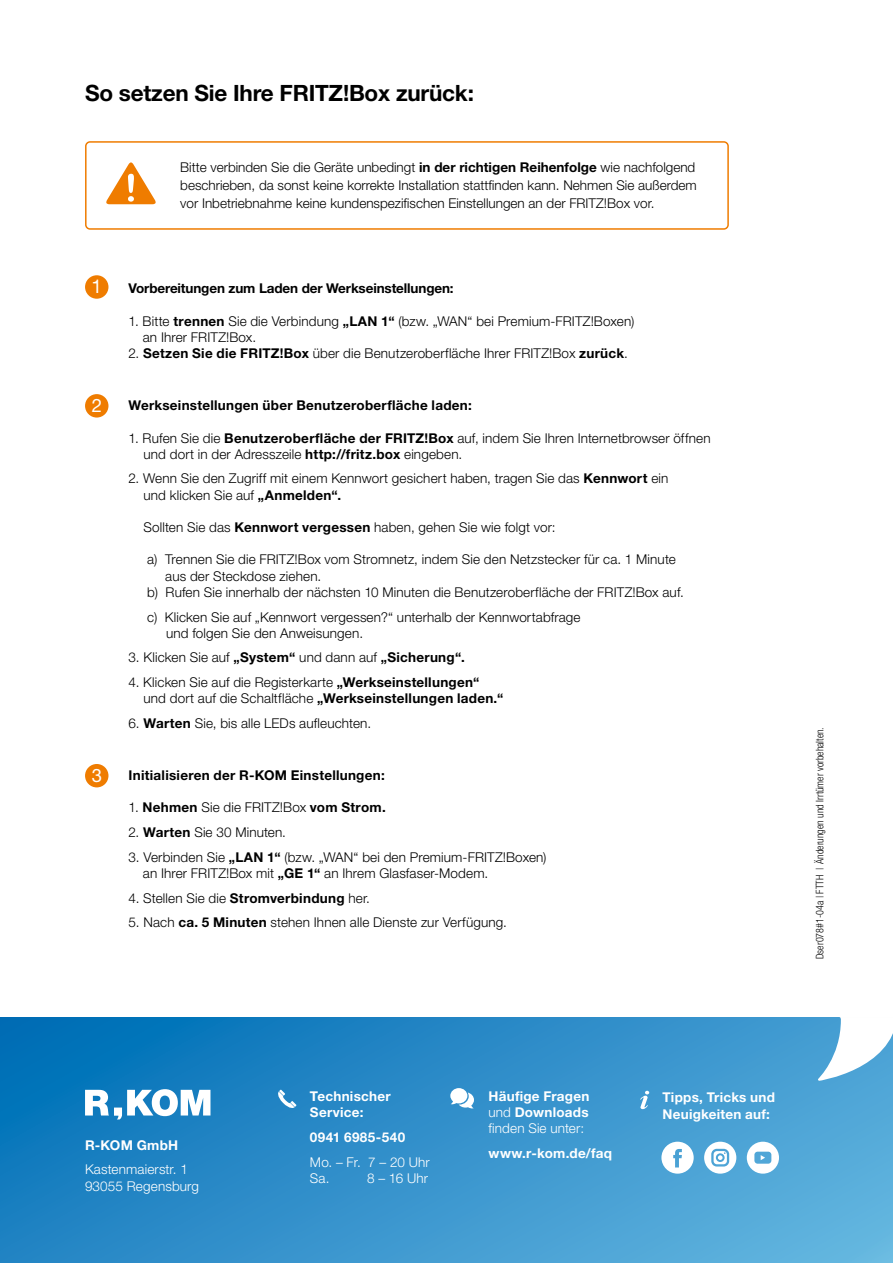
<style>
.page{position:relative;width:893px;height:1263px;background:#fff}
.page>*{position:absolute;margin:0;border:0;box-sizing:border-box;transform-origin:0 0}
.t1{font:700 22.5px "Helvetica Neue LT Std";letter-spacing:-.01em;color:#000}
.t2{font:18.9px "Helvetica Neue LT Std";color:#fff}
.t3{font:18.45px "Helvetica Neue LT Std";color:#fff}
.t4{font:300 13.5px/16.2px "Helvetica Neue LT Std";letter-spacing:.01em;color:#000}
.t5{font:700 13.5px/16.2px "Helvetica Neue LT Std";letter-spacing:.02em;color:#fff}
.t6{font:700 13.5px "Helvetica Neue LT Std";letter-spacing:.015em;color:#000}
.t7{font:300 13.5px/16.2px "Helvetica Neue LT Std";letter-spacing:.01em;color:#fff}
.t8{font:700 13.5px "Helvetica Neue LT Std";letter-spacing:-.01em;color:#000}
.t9{font:300 condensed 10.5px "Helvetica Neue LT Std";color:#000;scale:.96 1}
.s1{font-weight:700}
.s2{font-weight:300}
</style>
<div class="page">
<svg style="left:0;top:1018px;width:893px;height:245px;background:#3391cb"></svg>
<svg style="left:85px;top:1089px;width:125px;height:30px"></svg>
<svg style="left:277px;top:1089px;width:19px;height:20px"></svg>
<svg style="left:640px;top:1091px;width:9px;height:18px"></svg>
<svg style="left:704px;top:1142px;width:32px;height:32px"></svg>
<svg style="left:661px;top:1142px;width:33px;height:32px"></svg>
<svg style="left:747px;top:1142px;width:32px;height:32px"></svg>
<svg style="left:818px;top:1017px;width:75px;height:64px"></svg>
<svg style="left:450px;top:1088px;width:24px;height:21px"></svg>
<div style="left:85px;top:141px;width:644px;height:89px;border:2px solid #ef7c00;border-radius:4px"></div>
<svg style="left:106px;top:162px;width:50px;height:42px"></svg>
<div style="left:85px;top:275px;width:23px;height:24px;background:#ef7c00;border-radius:50%"></div>
<div style="left:85px;top:394px;width:23px;height:24px;background:#ef7c00;border-radius:50%"></div>
<div style="left:85px;top:764px;width:23px;height:23px;background:#ef7c00;border-radius:50%"></div>
<h1 class="t1" style="left:85px;top:79px;width:390px">So setzen Sie Ihre FRITZ!Box zurück:</h1>
<p class="t4" style="left:180px;top:158px;width:518px;line-height:18px;text-align:justify">Bitte verbinden Sie die Geräte unbedingt <span class="s1">in der richtigen Reihenfolge</span> wie nachfolgend beschrieben, da sonst keine korrekte Installation stattfinden kann. Nehmen Sie außerdem vor Inbetriebnahme keine kundenspezifischen Einstellungen an der FRITZ!Box vor.</p>
<h2 class="t2" style="left:91px;top:275px;width:12px">1</h2>
<p class="t8" style="left:129px;top:280px;width:327px">Vorbereitungen zum Laden der Werkseinstellungen:</p>
<p class="t4" style="left:143px;top:313px;width:493px;text-indent:-14px">1. Bitte <span class="s1">trennen</span> Sie die Verbindung <span class="s1">„LAN 1“</span> (bzw. „WAN“ bei Premium-FRITZ!Boxen) an Ihrer FRITZ!Box.</p>
<p class="t4" style="left:129px;top:345px;width:501px">2. <span class="s1">Setzen Sie die FRITZ!Box</span> über die Benutzeroberfläche Ihrer FRITZ!Box <span class="s1">zurück</span>.</p>
<h3 class="t3" style="left:92px;top:394px;width:12px">2</h3>
<p class="t6" style="left:129px;top:397px;width:345px">Werkseinstellungen über Benutzeroberfläche laden:</p>
<p class="t4" style="left:144px;top:429px;width:568px;text-indent:-15px">1. Rufen Sie die <span class="s1">Benutzeroberfläche der FRITZ!Box</span> auf, indem Sie Ihren Internetbrowser öffnen und dort in der Adresszeile <span class="s1">http://fritz.box</span> eingeben.</p>
<p class="t4" style="left:144px;top:470px;width:526px;text-indent:-15px">2. Wenn Sie den Zugriff mit einem Kennwort gesichert haben, tragen Sie das <span class="s1">Kennwort</span> ein und klicken Sie auf <span class="s1">„Anmelden“.</span></p>
<p class="t4" style="left:144px;top:519px;width:414px">Sollten Sie das <span class="s1">Kennwort vergessen</span> haben, gehen Sie wie folgt vor:</p>
<p class="t4" style="left:147px;top:551px;width:530px">a) Trennen Sie die FRITZ!Box vom Stromnetz, indem Sie den Netzstecker für ca. 1 Minute</p>
<p class="t4" style="left:165px;top:567px;width:157px">aus der Steckdose ziehen.</p>
<p class="t4" style="left:147px;top:584px;width:538px">b) Rufen Sie innerhalb der nächsten 10 Minuten die Benutzeroberfläche der FRITZ!Box auf.</p>
<p class="t4" style="left:166px;top:608px;width:416px;text-indent:-19px">c) Klicken Sie auf „Kennwort vergessen?“ unterhalb der Kennwortabfrage und folgen Sie den Anweisungen.</p>
<p class="t4" style="left:129px;top:649px;width:338px">3. Klicken Sie auf <span class="s1">„System“</span> und dann auf <span class="s1">„Sicherung“.</span></p>
<p class="t4" style="left:144px;top:674px;width:361px;text-indent:-15px">4. Klicken Sie auf die Registerkarte <span class="s1">„Werkseinstellungen“ </span>und dort auf die Schaltfläche <span class="s1">„Werkseinstellungen laden.“</span></p>
<p class="t4" style="left:129px;top:715px;width:244px">6. <span class="s1">Warten</span> Sie, bis alle LEDs aufleuchten.</p>
<h3 class="t3" style="left:92px;top:764px;width:12px">3</h3>
<p class="t6" style="left:129px;top:767px;width:258px">Initialisieren der R-KOM Einstellungen:</p>
<p class="t4" style="left:129px;top:799px;width:259px">1. <span class="s1">Nehmen</span> Sie die FRITZ!Box <span class="s1">vom Strom.</span></p>
<p class="t4" style="left:129px;top:824px;width:159px">2. <span class="s1">Warten</span> Sie 30 Minuten.</p>
<p class="t4" style="left:143px;top:849px;width:405px;text-indent:-14px">3. Verbinden Sie <span class="s1">„LAN 1“</span> (bzw. „WAN“ bei den Premium-FRITZ!Boxen) an Ihrer FRITZ!Box mit <span class="s1">„GE 1“</span> an Ihrem Glasfaser-Modem.</p>
<p class="t4" style="left:129px;top:889px;width:243px">4. Stellen Sie die <span class="s1">Stromverbindung</span> her.</p>
<p class="t4" style="left:129px;top:914px;width:380px">5. Nach <span class="s1">ca. 5 Minuten</span> stehen Ihnen alle Dienste zur Verfügung.</p>
<p class="t9" style="left:814px;top:959px;width:243px;rotate:-90deg">Dser078#1-04a | FTTH | Änderungen und Irrtümer vorbehalten.</p>
<p class="t5" style="left:85px;top:1136px;width:95px">R-KOM GmbH</p>
<p class="t7" style="left:85px;top:1161px;width:116px">Kastenmaierstr. 1<br>93055 Regensburg</p>
<p class="t5" style="left:310px;top:1088px;width:82px">Technischer<br>Service:</p>
<p class="t5" style="left:310px;top:1129px;width:97px">0941 6985-540</p>
<p class="t7" style="left:310px;top:1154px;width:121px">Mo. – Fr. 7 – 20 Uhr<br>Sa.</p>
<p class="t7" style="left:367px;top:1170px;width:62px">8 – 16 Uhr</p>
<p class="t5" style="left:488px;top:1087px;width:102px;text-align:justify">Häufige Fragen <span class="s2">und</span> Downloads <span class="s2">finden Sie unter:</span></p>
<p class="t5" style="left:488px;top:1144px;width:125px">www.r-kom.de/faq</p>
<p class="t5" style="left:662px;top:1089px;width:114px">Tipps, Tricks und<br>Neuigkeiten auf:</p>
</div>
